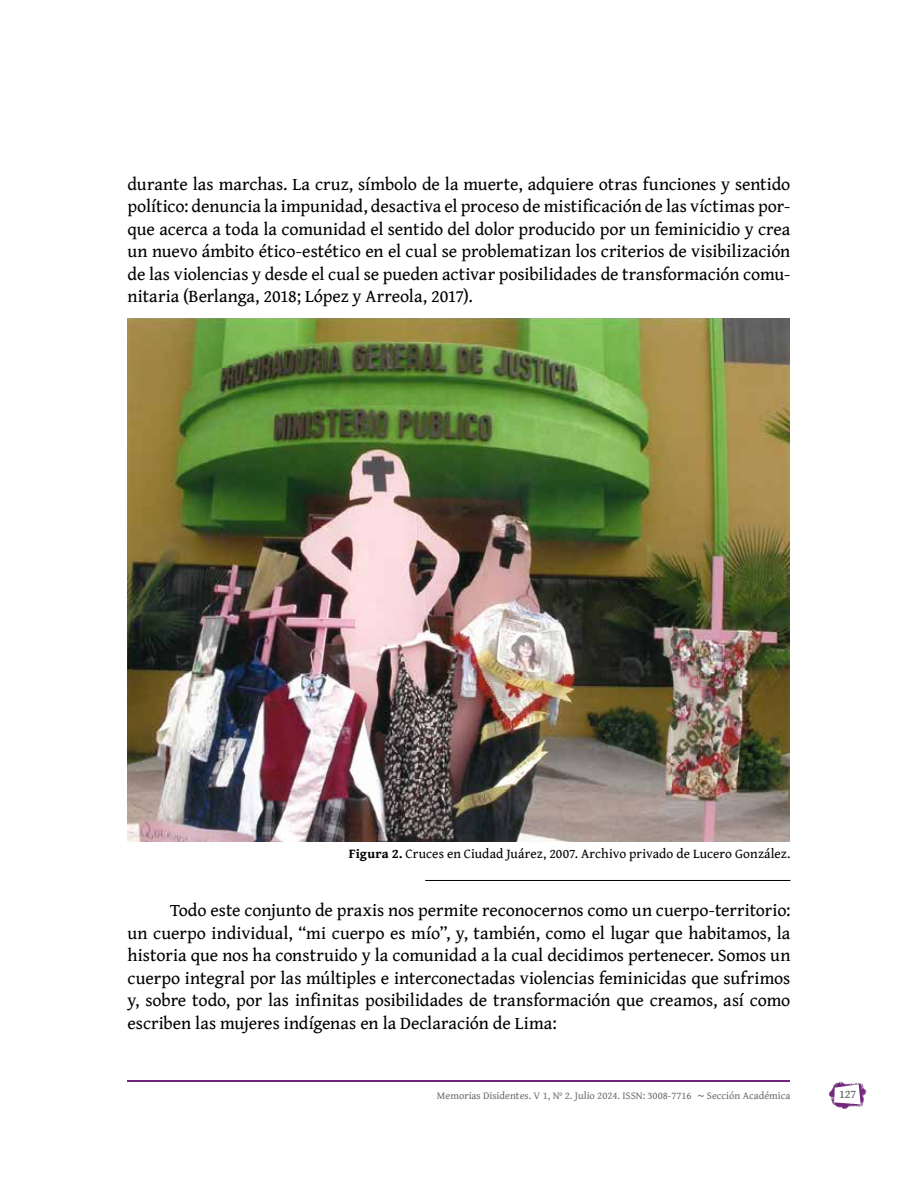
<style>
.page{position:relative;width:918px;height:1188px;background:#fff}
.page>*{position:absolute;margin:0;border:0;box-sizing:border-box;transform-origin:0 0}
.t1{font:18px/22.5px "Gentium Book Plus";letter-spacing:-.005em;color:#000;text-align:justify}
.t2{font:13.5px "Gentium Book Plus";letter-spacing:.005em;color:#000}
.t3{font:12px "Gentium Book Plus";color:#575756}
.t4{font:10.5px "Gentium Book Plus";color:#706f6f}
.s1{font-weight:700}
.s2{font-family:"Roboto Slab"}
</style>
<div class="page">
<svg style="left:829px;top:1082px;width:38px;height:28px"></svg>
<hr style="left:128px;top:1080px;width:662px;height:1px;background:#70257b">
<hr style="left:425px;top:880px;width:365px;height:1px;background:#000">
<img style="left:128px;top:319px;width:662px;height:522px">
<p class="t1" style="left:128px;top:171px;width:664px">durante las marchas. La cruz, símbolo de la muerte, adquiere otras funciones y sentido político: denuncia la impunidad, desactiva el proceso de mistificación de las víctimas por&shy;que acerca a toda la comunidad el sentido del dolor producido por un feminicidio y crea un nuevo ámbito ético-estético en el cual se problematizan los criterios de visibilización de las violencias y desde el cual se pueden activar posibilidades de transformación comu&shy;nitaria (Berlanga, 2018; López y Arreola, 2017).</p>
<p class="t2" style="left:349px;top:840px;width:443px"><span class="s1">Figura 2.</span> Cruces en Ciudad Juárez, 2007. Archivo privado de Lucero González.</p>
<p class="t1" style="left:128px;top:898px;width:664px;text-indent:43px">Todo este conjunto de praxis nos permite reconocernos como un cuerpo-territorio: un cuerpo individual, “mi cuerpo es mío”, y, también, como el lugar que habitamos, la historia que nos ha construido y la comunidad a la cual decidimos pertenecer. Somos un cuerpo integral por las múltiples e interconectadas violencias feminicidas que sufrimos y, sobre todo, por las infinitas posibilidades de transformación que creamos, así como escriben las mujeres indígenas en la Declaración de Lima:</p>
<p class="t4" style="left:437px;top:1086px;width:355px">Memorias Disidentes. V 1, Nº 2. Julio 2024. ISSN: 3008-7716 <span class="s2">~</span> Sección Académica</p>
<p class="t3" style="left:839px;top:1083px;width:19px">127</p>
</div>
